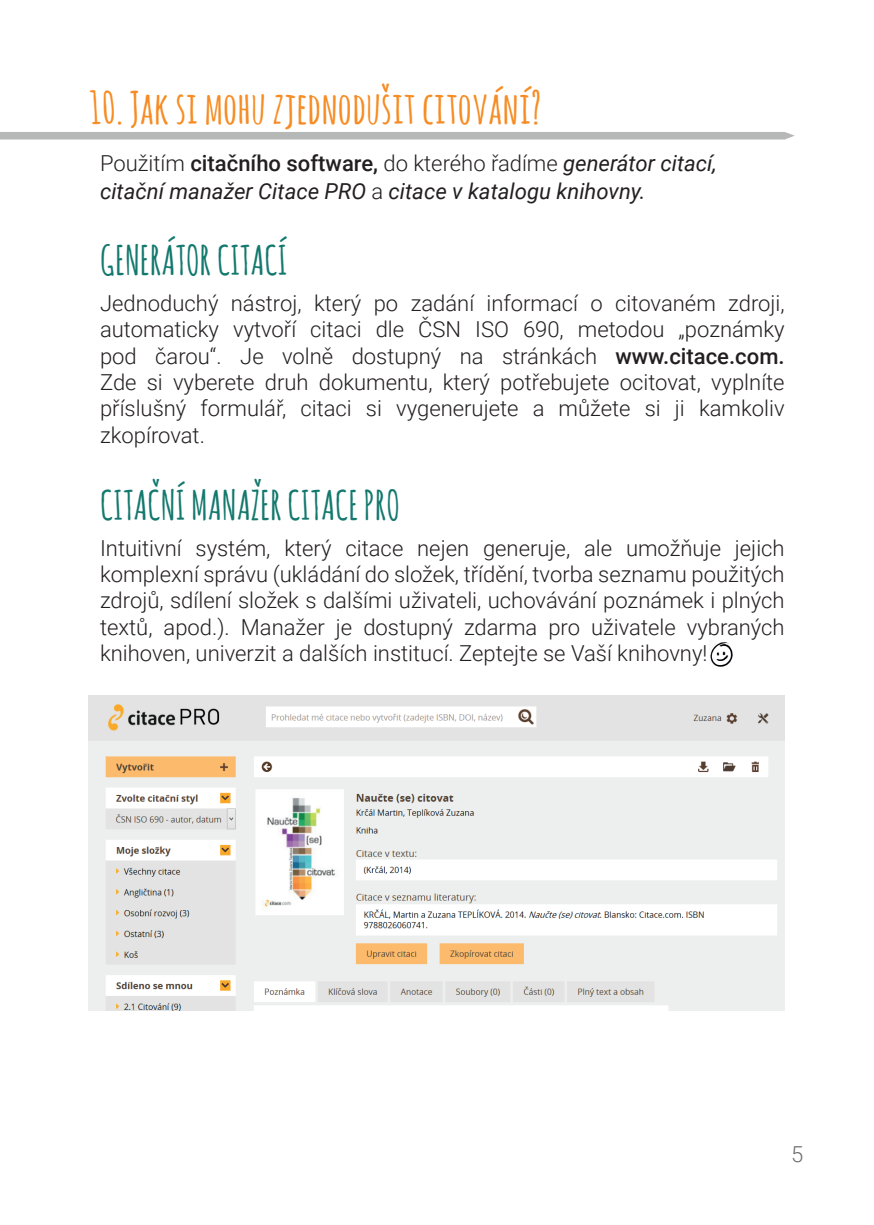
<style>
.page{position:relative;width:874px;height:1225px;background:#fff}
.page>*{position:absolute;margin:0;border:0;box-sizing:border-box;transform-origin:0 0}
.t1{font:700 44px "Amatic SC";color:#f68c23}
.t2{font:700 40px "Amatic SC";color:#13786d}
.t3{font:300 22px/26.4px "Roboto";color:#231f20;text-align:justify}
.t4{font:italic 22px/28px "Roboto";color:#231f20}
.t5{font:300 22px "Roboto";color:#6a6e6f}
.s1{font-weight:300;font-style:normal}
.s2{font-weight:500;font-style:normal}
.s3{font-weight:500}
</style>
<div class="page">
<div style="left:0;top:132px;width:794px;height:7px;background:#b6b8b8"></div>
<img style="left:89px;top:695px;width:695px;height:315px">
<img style="left:710px;top:642px;width:23px;height:24px">
<h1 class="t1" style="left:89px;top:76px;width:453px">10. Jak si mohu zjednodušit citování?</h1>
<p class="t4" style="left:100px;top:148px;width:618px"><span class="s1">Použitím</span> <span class="s2">citačního software,</span> <span class="s1">do kterého řadíme</span> generátor citací, citační manažer Citace PRO <span class="s1">a</span> citace v katalogu knihovny.</p>
<h2 class="t2" style="left:100px;top:231px;width:189px">GENERÁTOR CITACÍ</h2>
<p class="t3" style="left:100px;top:289px;width:685px">Jednoduchý nástroj, který po zadání informací o citovaném zdroji, automaticky vytvoří citaci dle ČSN ISO 690, metodou „poznámky pod čarou“. Je volně dostupný na stránkách <span class="s3">www.citace.com.<br></span>Zde si vyberete druh dokumentu, který potřebujete ocitovat, vyplníte příslušný formulář, citaci si vygenerujete a můžete si ji kamkoliv zkopírovat.</p>
<h2 class="t2" style="left:100px;top:476px;width:301px">CITAČNÍ MANAŽER CITACE PRO</h2>
<p class="t3" style="left:100px;top:534px;width:685px">Intuitivní systém, který citace nejen generuje, ale umožňuje jejich komplexní správu (ukládání do složek, třídění, tvorba seznamu použitých zdrojů, sdílení složek s dalšími uživateli, uchovávání poznámek i plných textů, apod.). Manažer je dostupný zdarma pro uživatele vybraných knihoven, univerzit a dalších institucí. Zeptejte se Vaší knihovny!</p>
<p class="t5" style="left:790px;top:1139px;width:14px">5</p>
</div>
